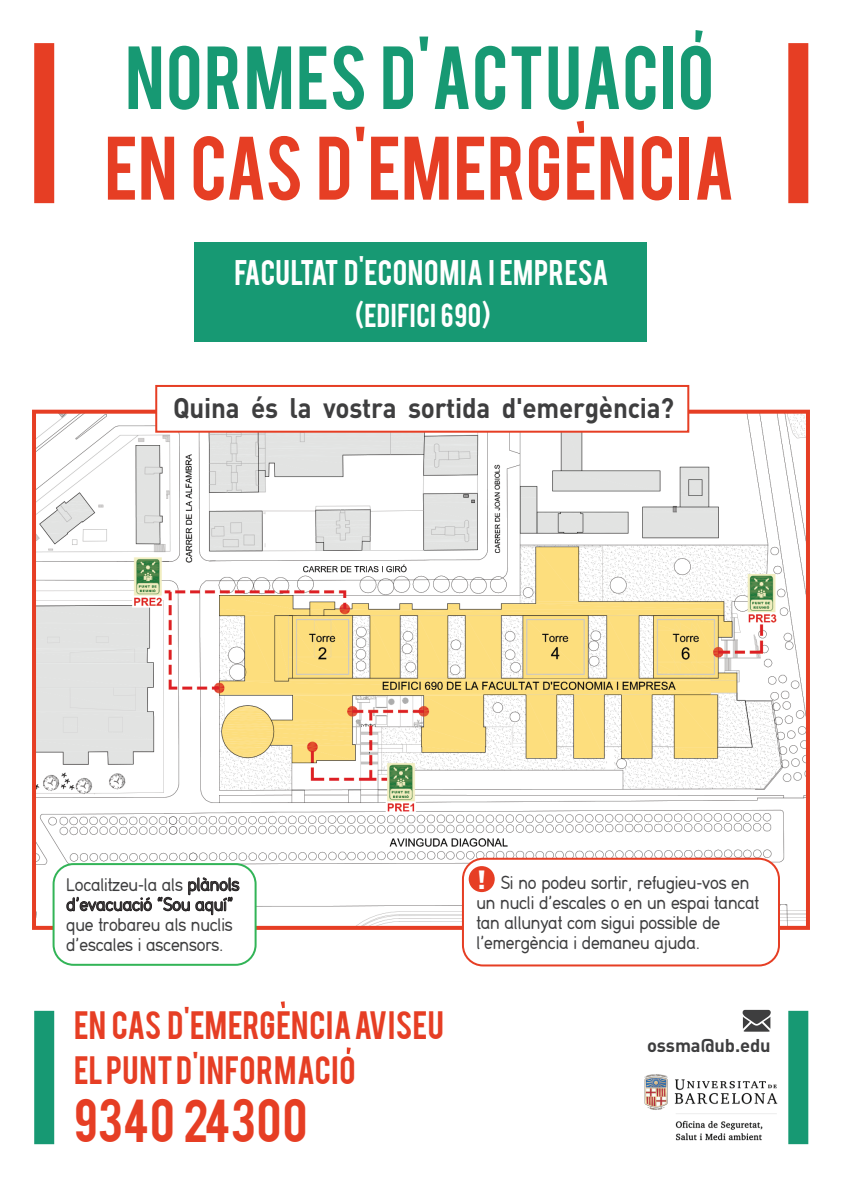
<style>
.page{position:relative;width:842px;height:1191px;background:#fff}
.page>*{position:absolute;margin:0;border:0;box-sizing:border-box;transform-origin:0 0}
.t1{font:70.6px "Bebas";color:#e63e24}
.t2{font:70.2px "Bebas";letter-spacing:.015em;color:#179973}
.t3{font:47.6px "Bebas";color:#e63e24}
.t4{font:31.2px/45.8px "Bebas";letter-spacing:.015em;color:#e63e24}
.t5{font:700 28px "DIN";letter-spacing:-.01em;color:#3e3e3f;scale:.93 1}
.t6{font:28px "Bebas";letter-spacing:.015em;color:#fff}
.t7{font:26px "Bebas";letter-spacing:.02em;color:#fff}
.t8{font:19.4px/20px "Din 16";letter-spacing:-.01em;color:#3e3e3f;scale:.93 1}
.t9{font:700 18.4px "DIN";letter-spacing:-.005em;color:#3e3e3f}
.s1{font-family:"DIN";font-weight:900;font-size:26px;color:#fff}
</style>
<div class="page">
<img style="left:37px;top:415px;width:768px;height:510px">
<svg style="left:695px;top:30px;width:8px;height:12px"></svg>
<svg style="left:577px;top:121px;width:7px;height:12px"></svg>
<div style="left:34px;top:43px;width:20px;height:160px;background:#e63e24"></div>
<div style="left:788px;top:43px;width:20px;height:160px;background:#e63e24"></div>
<div style="left:34px;top:1010px;width:20px;height:134px;background:#179973"></div>
<div style="left:788px;top:1010px;width:20px;height:134px;background:#179973"></div>
<div style="left:194px;top:242px;width:452px;height:100px;background:#179973"></div>
<div style="left:155px;top:385px;width:534px;height:48px;background:#fff;border:2px solid #e63e24"></div>
<div style="left:54px;top:864px;width:202px;height:100px;background:#fff;border-radius:20px"></div>
<div style="left:53px;top:863px;width:204px;height:102px;border:2px solid #32b457;border-radius:20px"></div>
<svg style="left:743px;top:1010px;width:28px;height:21px"></svg>
<svg style="left:281px;top:1001px;width:4px;height:7px"></svg>
<svg style="left:347px;top:1047px;width:4px;height:7px"></svg>
<img style="left:644px;top:1074px;width:134px;height:67px">
<svg style="left:66px;top:877px;width:174px;height:38px"></svg>
<div style="left:463px;top:858px;width:316px;height:107px;background:#fff;border-radius:20px"></div>
<div style="left:462px;top:857px;width:318px;height:109px;border:2px solid #e63e24;border-radius:20px"></div>
<div style="left:469px;top:866px;width:26px;height:26px;background:#e63e24;border-radius:50%"></div>
<h2 class="t2" style="left:125px;top:27px;width:590px">NORMES D'ACTUACIO</h2>
<h1 class="t1" style="left:105px;top:117px;width:631px">EN CAS D'EMERGENCIA</h1>
<h3 class="t6" style="left:234px;top:252px;width:376px">FACULTAT D'ECONOMIA I EMPRESA</h3>
<h3 class="t7" style="left:355px;top:296px;width:137px">(EDIFICI 690)</h3>
<h3 class="t5" style="left:173px;top:390px;width:540px">Quina és la vostra sortida d'emergència?</h3>
<p class="t8" style="left:66px;top:874px;width:188px">Localitzeu-la als plànols d’evacuació “Sou aquí” que trobareu als nuclis d’escales i ascensors.</p>
<p class="t8" style="left:476px;top:873px;width:306px"><span class="s1">!</span> Si no podeu sortir, refugieu-vos en un nucli d’escales o en un espai tancat tan allunyat com sigui possible de l’emergència i demaneu ajuda.</p>
<h3 class="t4" style="left:74px;top:999px;width:371px">EN CAS D'EMERGENCIA AVISEU<br>EL PUNT D'INFORMACIO</h3>
<h3 class="t3" style="left:74px;top:1085px;width:235px">9340 24300</h3>
<p class="t9" style="left:647px;top:1033px;width:125px">ossma@ub.edu</p>
</div>
